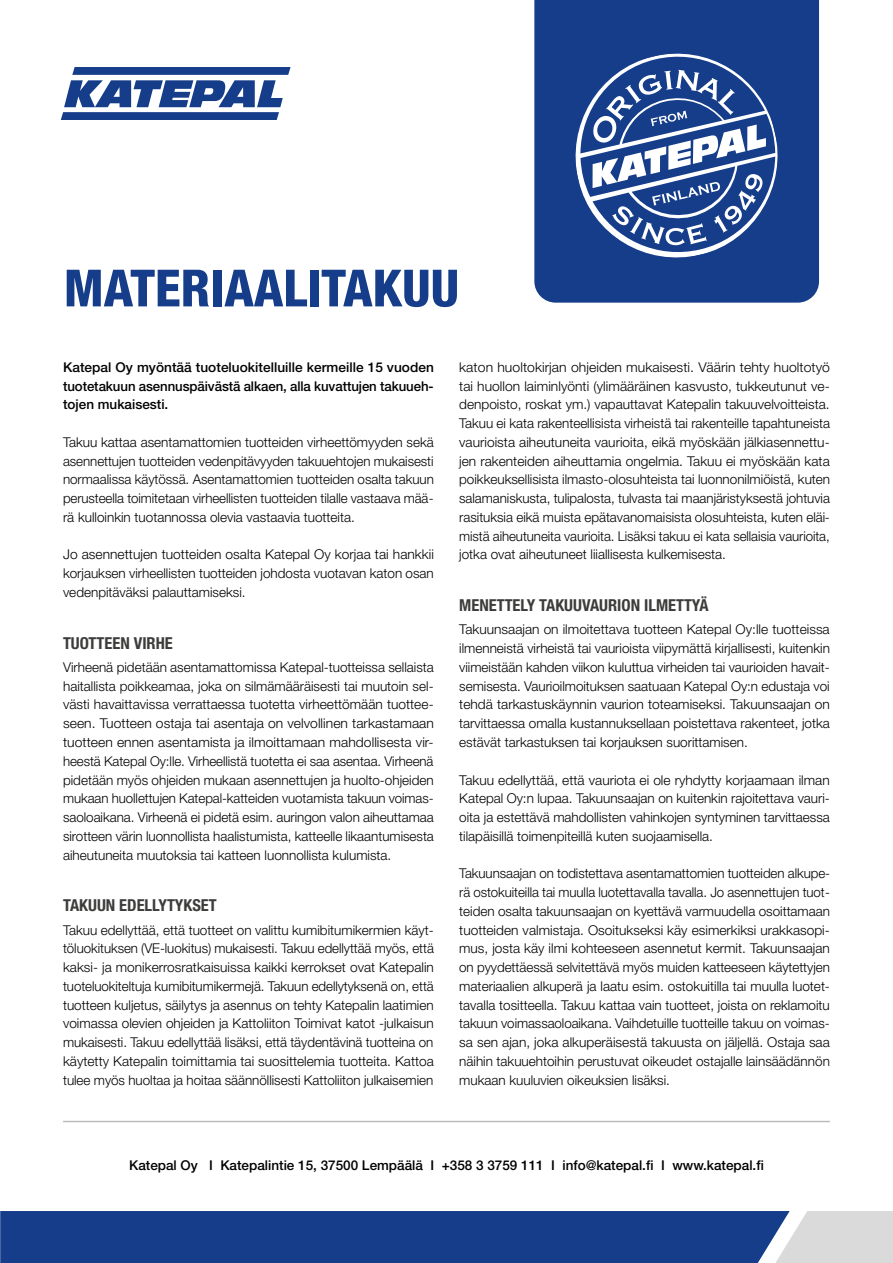
<style>
.page{position:relative;width:893px;height:1263px;background:#fff}
.page>*{position:absolute;margin:0;border:0;box-sizing:border-box;transform-origin:0 0}
.t1{font:800 condensed 51.3px "Helvetica Neue LT Std";color:#153d8a}
.t2{font:700 condensed 16.5px "Helvetica Neue LT Std";color:#3c3c3b}
.t3{font:300 13.5px/18.8px "Helvetica Neue LT Std";color:#000;text-align:justify}
.t4{font:300 13.5px/18.8px "Helvetica Neue LT Std";color:#000;text-align:justify;scale:1.04 1}
.t5{font:500 13.5px/18.8px "Helvetica Neue LT Std";color:#000;text-align:justify}
</style>
<div class="page">
<div style="left:534px;top:0;width:285px;height:303px;background:#153d8a"></div>
<svg style="left:565px;top:43px;width:223px;height:225px;fill:#153d8a"></svg>
<svg style="left:650px;top:111px;width:37px;height:15px"></svg>
<svg style="left:652px;top:182px;width:68px;height:24px"></svg>
<svg style="left:61px;top:67px;width:230px;height:53px"></svg>
<hr style="left:63px;top:1121px;width:767px;height:1px;background:#bcbcbc">
<svg style="left:0;top:1211px;width:893px;height:52px"></svg>
<h1 class="t1" style="left:64px;top:257px;width:397px">MATERIAALITAKUU</h1>
<p class="t5" style="left:63px;top:358px;width:372px">Katepal Oy myöntää tuoteluokitelluille kermeille 15 vuoden tuotetakuun asennuspäivästä alkaen, alla kuvattujen takuueh&shy;tojen mukaisesti.</p>
<p class="t3" style="left:63px;top:432px;width:372px">Takuu kattaa asentamattomien tuotteiden virheettömyyden sekä asennettujen tuotteiden vedenpitävyyden takuuehtojen mukaisesti normaalissa käytössä. Asentamattomien tuotteiden osalta takuun perusteella toimitetaan virheellisten tuotteiden tilalle vastaava mää&shy;rä kulloinkin tuotannossa olevia vastaavia tuotteita.</p>
<p class="t3" style="left:63px;top:545px;width:372px">Jo asennettujen tuotteiden osalta Katepal Oy korjaa tai hankkii korjauksen virheellisten tuotteiden johdosta vuotavan katon osan vedenpitäväksi palauttamiseksi.</p>
<p class="t2" style="left:63px;top:633px;width:111px">TUOTTEEN VIRHE</p>
<p class="t3" style="left:63px;top:657px;width:372px">Virheenä pidetään asentamattomissa Katepal-tuotteissa sellaista haitallista poikkeamaa, joka on silmämääräisesti tai muutoin sel&shy;västi havaittavissa verrattaessa tuotetta virheettömään tuottee&shy;seen. Tuotteen ostaja tai asentaja on velvollinen tarkastamaan tuotteen ennen asentamista ja ilmoittamaan mahdollisesta vir&shy;heestä Katepal Oy:lle. Virheellistä tuotetta ei saa asentaa. Virheenä pidetään myös ohjeiden mukaan asennettujen ja huolto-ohjeiden mukaan huollettujen Katepal-katteiden vuotamista takuun voimas&shy;saoloaikana. Virheenä ei pidetä esim. auringon valon aiheuttamaa sirotteen värin luonnollista haalistumista, katteelle likaantumisesta aiheutuneita muutoksia tai katteen luonnollista kulumista.</p>
<p class="t2" style="left:63px;top:895px;width:155px">TAKUUN EDELLYTYKSET</p>
<p class="t3" style="left:63px;top:920px;width:372px">Takuu edellyttää, että tuotteet on valittu kumibitumikermien käyt&shy;töluokituksen (VE-luokitus) mukaisesti. Takuu edellyttää myös, että kaksi- ja monikerrosratkaisuissa kaikki kerrokset ovat Katepalin tuoteluokiteltuja kumibitumikermejä. Takuun edellytyksenä on, että tuotteen kuljetus, säilytys ja asennus on tehty Katepalin laatimien voimassa olevien ohjeiden ja Kattoliiton Toimivat katot -julkaisun mukaisesti. Takuu edellyttää lisäksi, että täydentävinä tuotteina on käytetty Katepalin toimittamia tai suosittelemia tuotteita. Kattoa tulee myös huoltaa ja hoitaa säännöllisesti Kattoliiton julkaisemien</p>
<p class="t4" style="left:459px;top:357px;width:358px">katon huoltokirjan ohjeiden mukaisesti. Väärin tehty huoltotyö tai huollon laiminlyönti (ylimääräinen kasvusto, tukkeutunut ve&shy;denpoisto, roskat ym.) vapauttavat Katepalin takuuvelvoitteista.<br>Takuu ei kata rakenteellisista virheistä tai rakenteille tapahtuneista vaurioista aiheutuneita vaurioita, eikä myöskään jälkiasennettu&shy;jen rakenteiden aiheuttamia ongelmia. Takuu ei myöskään kata poikkeuksellisista ilmasto-olosuhteista tai luonnonilmiöistä, kuten salamaniskusta, tulipalosta, tulvasta tai maanjäristyksestä johtuvia rasituksia eikä muista epätavanomaisista olosuhteista, kuten eläi&shy;mistä aiheutuneita vaurioita. Lisäksi takuu ei kata sellaisia vaurioita, jotka ovat aiheutuneet liiallisesta kulkemisesta.</p>
<p class="t2" style="left:459px;top:595px;width:251px">MENETTELY TAKUUVAURION ILMETTYÄ</p>
<p class="t3" style="left:459px;top:620px;width:372px">Takuunsaajan on ilmoitettava tuotteen Katepal Oy:lle tuotteissa ilmenneistä virheistä tai vaurioista viipymättä kirjallisesti, kuitenkin viimeistään kahden viikon kuluttua virheiden tai vaurioiden havait&shy;semisesta. Vaurioilmoituksen saatuaan Katepal Oy:n edustaja voi tehdä tarkastuskäynnin vaurion toteamiseksi. Takuunsaajan on tarvittaessa omalla kustannuksellaan poistettava rakenteet, jotka estävät tarkastuksen tai korjauksen suorittamisen.</p>
<p class="t3" style="left:459px;top:770px;width:372px">Takuu edellyttää, että vauriota ei ole ryhdytty korjaamaan ilman Katepal Oy:n lupaa. Takuunsaajan on kuitenkin rajoitettava vauri&shy;oita ja estettävä mahdollisten vahinkojen syntyminen tarvittaessa tilapäisillä toimenpiteillä kuten suojaamisella.</p>
<p class="t3" style="left:459px;top:864px;width:372px">Takuunsaajan on todistettava asentamattomien tuotteiden alkupe&shy;rä ostokuiteilla tai muulla luotettavalla tavalla. Jo asennettujen tuot&shy;teiden osalta takuunsaajan on kyettävä varmuudella osoittamaan tuotteiden valmistaja. Osoitukseksi käy esimerkiksi urakkasopi&shy;mus, josta käy ilmi kohteeseen asennetut kermit. Takuunsaajan on pyydettäessä selvitettävä myös muiden katteeseen käytettyjen materiaalien alkuperä ja laatu esim. ostokuitilla tai muulla luotet&shy;tavalla tositteella. Takuu kattaa vain tuotteet, joista on reklamoitu takuun voimassaoloaikana. Vaihdetuille tuotteille takuu on voimas&shy;sa sen ajan, joka alkuperäisestä takuusta on jäljellä. Ostaja saa näihin takuuehtoihin perustuvat oikeudet ostajalle lainsäädännön mukaan kuuluvien oikeuksien lisäksi.</p>
<p class="t5" style="left:129px;top:1156px;width:636px">Katepal Oy I Katepalintie 15, 37500 Lempäälä I +358 3 3759 111 I info@katepal.fi I www.katepal.fi</p>
</div>
